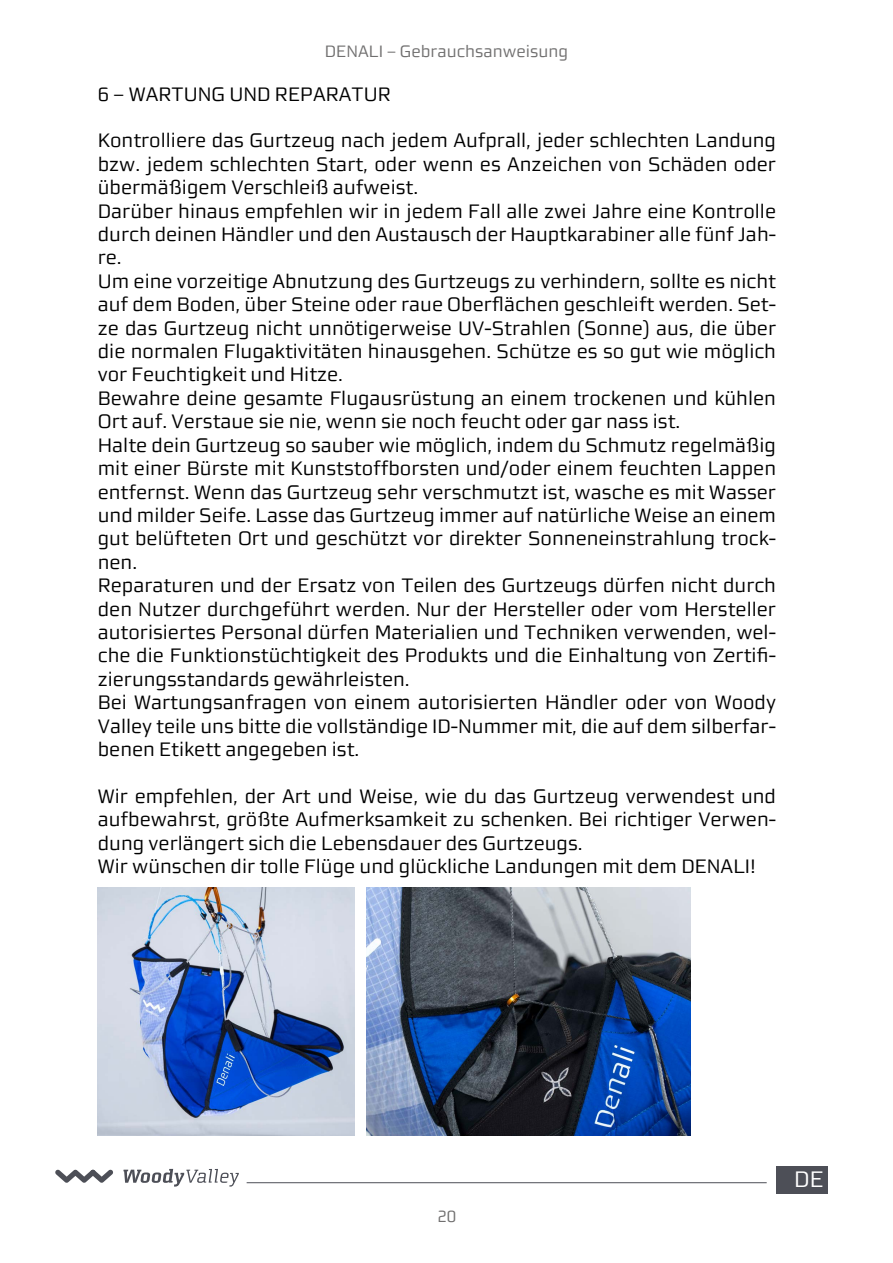
<style>
.page{position:relative;width:893px;height:1263px;background:#fff}
.page>*{position:absolute;margin:0;border:0;box-sizing:border-box;transform-origin:0 0}
.t1{font:22.5px "Morgan Sans Lining";color:#fff}
.t2{font:19.5px/23.4px "Morgan Sans Lining";color:#000}
.t3{font:16.5px "Morgan Sans Lining";color:#706f6f}
</style>
<div class="page">
<hr style="left:247px;top:1182px;width:520px;height:1px;background:#4d4f57">
<svg style="left:123px;top:1169px;width:116px;height:17px"></svg>
<svg style="left:55px;top:1169px;width:58px;height:14px"></svg>
<div style="left:776px;top:1166px;width:51px;height:28px;background:#4d4f57"></div>
<img style="left:98px;top:888px;width:256px;height:247px">
<img style="left:366px;top:888px;width:324px;height:247px">
<p class="t3" style="left:325px;top:41px;width:245px">DENALI – Gebrauchsanweisung</p>
<p class="t2" style="left:98px;top:82px;width:294px">6 – WARTUNG UND REPARATUR</p>
<p class="t2" style="left:98px;top:129px;width:680px">Kontrolliere das Gurtzeug nach jedem Aufprall, jeder schlechten Landung bzw. jedem schlechten Start, oder wenn es Anzeichen von Schäden oder übermäßigem Verschleiß aufweist.<br>Darüber hinaus empfehlen wir in jedem Fall alle zwei Jahre eine Kontrolle durch deinen Händler und den Austausch der Hauptkarabiner alle fünf Jah&shy;re.<br>Um eine vorzeitige Abnutzung des Gurtzeugs zu verhindern, sollte es nicht auf dem Boden, über Steine oder raue Oberflächen geschleift werden. Set&shy;ze das Gurtzeug nicht unnötigerweise UV-Strahlen (Sonne) aus, die über die normalen Flugaktivitäten hinausgehen. Schütze es so gut wie möglich vor Feuchtigkeit und Hitze.<br>Bewahre deine gesamte Flugausrüstung an einem trockenen und kühlen Ort auf. Verstaue sie nie, wenn sie noch feucht oder gar nass ist.<br>Halte dein Gurtzeug so sauber wie möglich, indem du Schmutz regelmäßig mit einer Bürste mit Kunststoffborsten und/oder einem feuchten Lappen entfernst. Wenn das Gurtzeug sehr verschmutzt ist, wasche es mit Wasser und milder Seife. Lasse das Gurtzeug immer auf natürliche Weise an einem gut belüfteten Ort und geschützt vor direkter Sonneneinstrahlung trock&shy;nen.<br>Reparaturen und der Ersatz von Teilen des Gurtzeugs dürfen nicht durch den Nutzer durchgeführt werden. Nur der Hersteller oder vom Hersteller autorisiertes Personal dürfen Materialien und Techniken verwenden, wel&shy;che die Funktionstüchtigkeit des Produkts und die Einhaltung von Zertifi&shy;zierungsstandards gewährleisten.<br>Bei Wartungsanfragen von einem autorisierten Händler oder von Woody Valley teile uns bitte die vollständige ID-Nummer mit, die auf dem silberfar&shy;benen Etikett angegeben ist.</p>
<p class="t2" style="left:98px;top:784px;width:680px">Wir empfehlen, der Art und Weise, wie du das Gurtzeug verwendest und aufbewahrst, größte Aufmerksamkeit zu schenken. Bei richtiger Verwen&shy;dung verlängert sich die Lebensdauer des Gurtzeugs.<br>Wir wünschen dir tolle Flüge und glückliche Landungen mit dem DENALI!</p>
<p class="t3" style="left:437px;top:1207px;width:20px">20</p>
<p class="t1" style="left:794px;top:1166px;width:31px">DE</p>
</div>
